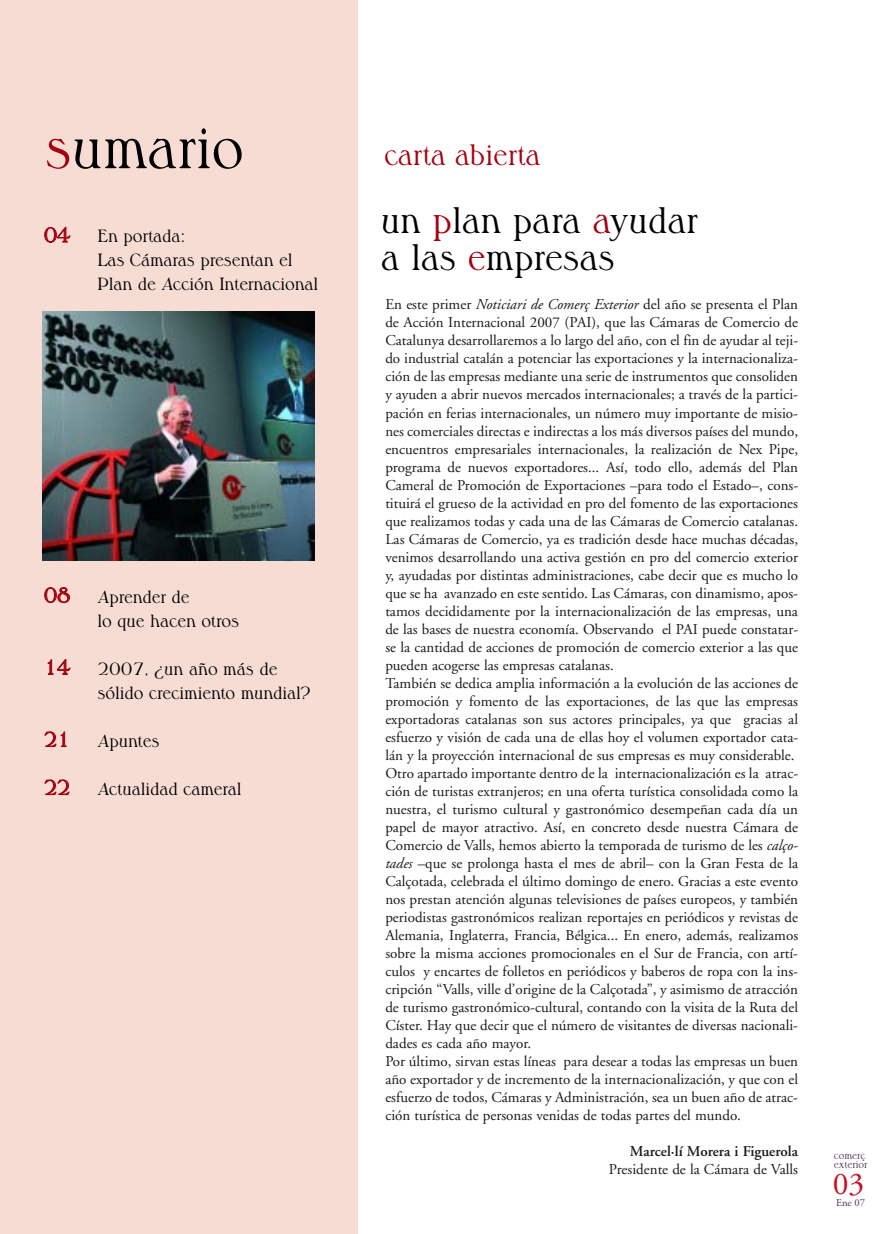
<style>
.page{position:relative;width:893px;height:1234px;background:#fff}
.page>*{position:absolute;margin:0;border:0;box-sizing:border-box;transform-origin:0 0}
.t1{font:60px "Cg Musketeer";color:#000}
.t2{font:37.5px/37.5px "Cg Musketeer";color:#000}
.t3{font:31.65px "Adobe Garamond";color:#c41427}
.t4{font:30px "Cg Musketeer";color:#a6000f}
.t5{font:21px "Cg Musketeer";letter-spacing:-.03em;color:#a6000f}
.t6{font:18px/24px "Cg Musketeer";color:#000}
.t7{font:15px/18px "Adobe Garamond";color:#1a1a1a}
.t8{font:600 15px "Adobe Garamond";color:#1a1a1a}
.t9{font:10.5px/9px "Cg Musketeer";color:#473546}
.t10{font:10.5px "Adobe Garamond";color:#473546}
.s1{color:#a6000f}
.s2{font-style:italic}
</style>
<div class="page">
<div style="left:0;top:0;width:357px;height:1233px;background:#f6dcd3"></div>
<img style="left:43px;top:311px;width:272px;height:249px">
<h1 class="t1" style="left:45px;top:112px;width:200px"><span class="s1">s</span>umario</h1>
<h3 class="t5" style="left:44px;top:222px;width:28px">04</h3>
<p class="t6" style="left:97px;top:224px;width:222px">En portada:<br>Las Cámaras presentan el<br>Plan de Acción Internacional</p>
<h3 class="t5" style="left:44px;top:582px;width:28px">08</h3>
<p class="t6" style="left:97px;top:584px;width:143px">Aprender de<br>lo que hacen otros</p>
<h3 class="t5" style="left:44px;top:654px;width:28px">14</h3>
<p class="t6" style="left:97px;top:656px;width:214px">2007, ¿un año más de sólido crecimiento mundial?</p>
<h3 class="t5" style="left:44px;top:726px;width:28px">21</h3>
<p class="t6" style="left:97px;top:728px;width:63px">Apuntes</p>
<h3 class="t5" style="left:44px;top:774px;width:28px">22</h3>
<p class="t6" style="left:97px;top:776px;width:146px">Actualidad cameral</p>
<h3 class="t4" style="left:384px;top:137px;width:158px">carta abierta</h3>
<h2 class="t2" style="left:381px;top:201px;width:319px">un <span class="s1">p</span>lan para <span class="s1">a</span>yudar a las <span class="s1">e</span>mpresas</h2>
<p class="t7" style="left:385px;top:297px;width:414px">En este primer <span class="s2">Noticiari de Comerç Exterior</span> del año se presenta el Plan de Acción Internacional 2007 (PAI), que las Cámaras de Comercio de Catalunya desarrollaremos a lo largo del año, con el fin de ayudar al teji&shy;do industrial catalán a potenciar las exportaciones y la internacionaliza&shy;ción de las empresas mediante una serie de instrumentos que consoliden y ayuden a abrir nuevos mercados internacionales; a través de la partici&shy;pación en ferias internacionales, un número muy importante de misio&shy;nes comerciales directas e indirectas a los más diversos países del mundo, encuentros empresariales internacionales, la realización de Nex Pipe, programa de nuevos exportadores... Así, todo ello, además del Plan Cameral de Promoción de Exportaciones –para todo el Estado–, cons&shy;tituirá el grueso de la actividad en pro del fomento de las exportaciones que realizamos todas y cada una de las Cámaras de Comercio catalanas.<br>Las Cámaras de Comercio, ya es tradición desde hace muchas décadas, venimos desarrollando una activa gestión en pro del comercio exterior y, ayudadas por distintas administraciones, cabe decir que es mucho lo que se ha avanzado en este sentido. Las Cámaras, con dinamismo, apos&shy;tamos decididamente por la internacionalización de las empresas, una de las bases de nuestra economía. Observando el PAI puede constatar&shy;se la cantidad de acciones de promoción de comercio exterior a las que pueden acogerse las empresas catalanas.<br>También se dedica amplia información a la evolución de las acciones de promoción y fomento de las exportaciones, de las que las empresas exportadoras catalanas son sus actores principales, ya que gracias al esfuerzo y visión de cada una de ellas hoy el volumen exportador cata&shy;lán y la proyección internacional de sus empresas es muy considerable.<br>Otro apartado importante dentro de la internacionalización es la atrac&shy;ción de turistas extranjeros; en una oferta turística consolidada como la nuestra, el turismo cultural y gastronómico desempeñan cada día un papel de mayor atractivo. Así, en concreto desde nuestra Cámara de Comercio de Valls, hemos abierto la temporada de turismo de les <span class="s2">calço&shy;tades</span> –que se prolonga hasta el mes de abril– con la Gran Festa de la Calçotada, celebrada el último domingo de enero. Gracias a este evento nos prestan atención algunas televisiones de países europeos, y también periodistas gastronómicos realizan reportajes en periódicos y revistas de Alemania, Inglaterra, Francia, Bélgica... En enero, además, realizamos sobre la misma acciones promocionales en el Sur de Francia, con artí&shy;culos y encartes de folletos en periódicos y baberos de ropa con la ins&shy;cripción “Valls, ville d’origine de la Calçotada”, y asimismo de atracción de turismo gastronómico-cultural, contando con la visita de la Ruta del Císter. Hay que decir que el número de visitantes de diversas nacionali&shy;dades es cada año mayor.<br>Por último, sirvan estas líneas para desear a todas las empresas un buen año exportador y de incremento de la internacionalización, y que con el esfuerzo de todos, Cámaras y Administración, sea un buen año de atrac&shy;ción turística de personas venidas de todas partes del mundo.</p>
<p class="t8" style="left:630px;top:1144px;width:170px">Marcel·lí Morera i Figuerola</p>
<p class="t7" style="left:609px;top:1161px;width:191px">Presidente de la Cámara de Valls</p>
<p class="t9" style="left:834px;top:1150px;width:35px">comerç exterior</p>
<h3 class="t3" style="left:833px;top:1170px;width:33px">03</h3>
<p class="t10" style="left:836px;top:1198px;width:31px">Ene 07</p>
</div>
